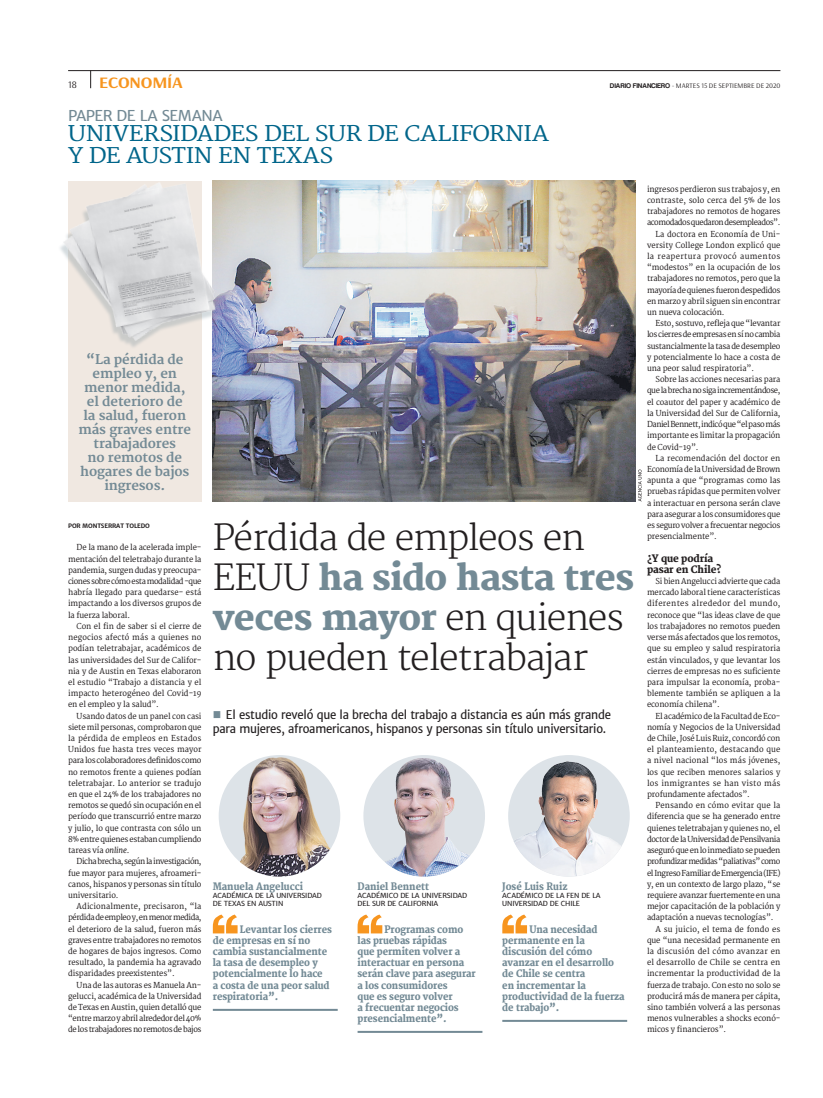
<style>
.page{position:relative;width:823px;height:1098px;background:#fff}
.page>*{position:absolute;margin:0;border:0;box-sizing:border-box;transform-origin:0 0}
._02_TIT_DFW_B{font:300 35px/40px "Merriweather";letter-spacing:-.035em;color:#231f20}
._00_SECC_TEMAS{font:21px/22px "Merriweather";letter-spacing:-.02em;color:#00658a;scale:1.1 1}
.t1{font:700 16px "Arsenal";letter-spacing:-.01em;color:#f7951f;scale:1.1 1}
._00_SECC_TEMAS-2{font:15px "Merriweather Sans";letter-spacing:-.035em;color:#738a95}
.DESTAQUE_color{font:700 13px/14px "Merriweather";letter-spacing:-.01em;color:#738a95;text-align:center}
.t2{font:12px/14px "Merriweather Sans";letter-spacing:-.02em;color:#231f20;scale:.95 1}
.CARA_CUÑA{font:800 10px/11px "Merriweather";letter-spacing:-.01em;color:#738a95;scale:.9 1}
.NOMBRE_cuña{font:800 10px "Merriweather";color:#738a95;scale:.9 1}
.SUBTITULO{font:800 10px/11.2px "Merriweather";letter-spacing:-.015em;color:#231f20;scale:.95 1}
.t3{font:10px "Arsenal";color:#231f20}
._04_TEXTO_A{font:8px/11.2px "Merriweather";letter-spacing:-.015em;color:#231f20;text-align:justify;scale:.95 1}
.CARGO_cuña{font:7px/8px "Merriweather Sans";letter-spacing:-.02em;color:#231f20}
.t4{font:7px "Arsenal";color:#231f20}
.PERIODISTA_ok{font:700 6px "Merriweather Sans";letter-spacing:-.015em;color:#231f20}
.s1{font-family:"Harabara";font-weight:700}
.s2{font-style:italic}
.s3{font-weight:800;color:#738a95}
</style>
<div class="page">
<hr style="left:68px;top:70px;width:712px;height:1px;background:#231f20">
<svg style="left:90px;top:70px;width:1px;height:18px"></svg>
<div style="left:68px;top:181px;width:133px;height:320px;background:#f0e8e1"></div>
<img style="left:213px;top:181px;width:422px;height:320px">
<img style="left:363px;top:754px;width:121px;height:122px;border-radius:61px">
<div style="left:218px;top:754px;width:122px;height:122px;background:#dde3e8;border-radius:50%"></div>
<img style="left:222px;top:754px;width:112px;height:122px">
<img style="left:508px;top:754px;width:121px;height:122px;border-radius:61px">
<hr style="left:357px;top:1030px;width:125px;height:2px;background:#738a95">
<svg style="left:357px;top:914px;width:25px;height:19px"></svg>
<hr style="left:213px;top:1008px;width:124px;height:2px;background:#738a95">
<svg style="left:213px;top:914px;width:24px;height:19px"></svg>
<hr style="left:502px;top:1019px;width:124px;height:2px;background:#738a95">
<svg style="left:502px;top:914px;width:24px;height:19px"></svg>
<div style="left:58px;top:185px;width:158px;height:164px;background:#738a95;opacity:.3"></div>
<img style="left:61px;top:180px;width:154px;height:162px">
<svg style="left:638px;top:469px;width:3px;height:32px"></svg>
<p class="t3" style="left:68px;top:79px;width:10px">18</p>
<p class="t1" style="left:99px;top:73px;width:77px">ECONOMÍA</p>
<p class="t4" style="left:610px;top:81px;width:171px"><span class="s1">DIARIO FINANCIERO</span> - MARTES 15 DE SEPTIEMBRE DE 2020</p>
<p class="_00_SECC_TEMAS" style="left:68px;top:123px;width:438px">UNIVERSIDADES DEL SUR DE CALIFORNIA<br>Y DE AUSTIN EN TEXAS</p>
<p class="_00_SECC_TEMAS-2" style="left:68px;top:106px;width:156px">PAPER DE LA SEMANA</p>
<p class="DESTAQUE_color" style="left:78px;top:353px;width:114px">“La pérdida de empleo y, en menor medida, el deterioro de<br>la salud, fueron más graves entre trabajadores<br>no remotos de hogares de bajos ingresos.</p>
<p class="PERIODISTA_ok" style="left:68px;top:522px;width:83px">POR MONTSERRAT TOLEDO</p>
<p class="_04_TEXTO_A" style="left:68px;top:542px;width:142px;text-indent:9px">De la mano de la acelerada imple&shy;mentación del teletrabajo durante la pandemia, surgen dudas y preocupa&shy;ciones sobre cómo esta modalidad -que habría llegado para quedarse- está impactando a los diversos grupos de la fuerza laboral.</p>
<p class="_04_TEXTO_A" style="left:68px;top:620px;width:142px;text-indent:9px">Con el fin de saber si el cierre de negocios afectó más a quienes no podían teletrabajar, académicos de las universidades del Sur de Califor&shy;nia y de Austin en Texas elaboraron el estudio “Trabajo a distancia y el impacto heterogéneo del Covid-19 en el empleo y la salud”.</p>
<p class="_04_TEXTO_A" style="left:68px;top:710px;width:142px;text-indent:9px">Usando datos de un panel con casi siete mil personas, comprobaron que la pérdida de empleos en Estados Unidos fue hasta tres veces mayor para los colaboradores definidos como no remotos frente a quienes podían teletrabajar. Lo anterior se tradujo en que el 24% de los trabajadores no remotos se quedó sin ocupación en el período que transcurrió entre marzo y julio, lo que contrasta con sólo un 8% entre quienes estaban cumpliendo tareas vía <span class="s2">online</span>.</p>
<p class="_04_TEXTO_A" style="left:68px;top:855px;width:142px;text-indent:9px">Dicha brecha, según la investigación, fue mayor para mujeres, afroameri&shy;canos, hispanos y personas sin título universitario.</p>
<p class="_04_TEXTO_A" style="left:68px;top:900px;width:142px;text-indent:9px">Adicionalmente, precisaron, “la pérdida de empleo y, en menor medida, el deterioro de la salud, fueron más graves entre trabajadores no remotos de hogares de bajos ingresos. Como resultado, la pandemia ha agravado disparidades preexistentes”.</p>
<p class="_04_TEXTO_A" style="left:68px;top:979px;width:142px;text-indent:9px">Una de las autoras es Manuela An&shy;gelucci, académica de la Universidad de Texas en Austin, quien detalló que “entre marzo y abril alrededor del 40% de los trabajadores no remotos de bajos</p>
<p class="_02_TIT_DFW_B" style="left:213px;top:519px;width:422px">Pérdida de empleos en<br>EEUU <span class="s3">ha sido hasta tres veces mayor</span> en quienes no pueden teletrabajar</p>
<p class="t2" style="left:213px;top:707px;width:420px;text-indent:13px">El estudio reveló que la brecha del trabajo a distancia es aún más grande para mujeres, afroamericanos, hispanos y personas sin título universitario.</p>
<p class="NOMBRE_cuña" style="left:213px;top:879px;width:102px">Manuela Angelucci</p>
<p class="CARGO_cuña" style="left:213px;top:890px;width:111px">ACADÉMICA DE LA UNIVERSIDAD<br>DE TEXAS EN AUSTIN</p>
<p class="NOMBRE_cuña" style="left:357px;top:879px;width:81px">Daniel Bennett</p>
<p class="CARGO_cuña" style="left:357px;top:890px;width:111px">ACADÉMICO DE LA UNIVERSIDAD<br>DEL SUR DE CALIFORNIA</p>
<p class="NOMBRE_cuña" style="left:502px;top:879px;width:74px">José Luis Ruiz</p>
<p class="CARGO_cuña" style="left:502px;top:890px;width:100px">ACADÉMICO DE LA FEN DE LA<br>UNIVERSIDAD DE CHILE</p>
<p class="CARA_CUÑA" style="left:213px;top:924px;width:134px;text-indent:27px">Levantar los cierres de empresas en sí no cambia sustancialmente la tasa de desempleo y potencialmente lo hace<br>a costa de una peor salud respiratoria”.</p>
<p class="CARA_CUÑA" style="left:502px;top:924px;width:137px;text-indent:27px">Una necesidad permanente en la discusión del cómo avanzar en el desarrollo de Chile se centra<br>en incrementar la productividad de la fuerza de trabajo”.</p>
<p class="CARA_CUÑA" style="left:357px;top:924px;width:133px;text-indent:27px">Programas como las pruebas rápidas<br>que permiten volver a interactuar en persona serán clave para asegurar a los consumidores<br>que es seguro volver<br>a frecuentar negocios presencialmente”.</p>
<p class="_04_TEXTO_A" style="left:646px;top:183px;width:142px">ingresos perdieron sus trabajos y, en contraste, solo cerca del 5% de los trabajadores no remotos de hogares acomodados quedaron desempleados”.</p>
<p class="_04_TEXTO_A" style="left:646px;top:228px;width:142px;text-indent:9px">La doctora en Economía de Uni&shy;versity College London explicó que la reapertura provocó aumentos “modestos” en la ocupación de los trabajadores no remotos, pero que la mayoría de quienes fueron despedidos en marzo y abril siguen sin encontrar un nueva colocación.</p>
<p class="_04_TEXTO_A" style="left:646px;top:318px;width:142px;text-indent:9px">Esto, sostuvo, refleja que “levantar los cierres de empresas en sí no cambia sustancialmente la tasa de desempleo y potencialmente lo hace a costa de una peor salud respiratoria”.</p>
<p class="_04_TEXTO_A" style="left:646px;top:374px;width:142px;text-indent:9px">Sobre las acciones necesarias para que la brecha no siga incrementándose, el coautor del paper y académico de la Universidad del Sur de California, Daniel Bennett, indicó que “el paso más importante es limitar la propagación de Covid-19”.</p>
<p class="_04_TEXTO_A" style="left:646px;top:452px;width:142px;text-indent:9px">La recomendación del doctor en Economía de la Universidad de Brown apunta a que “programas como las pruebas rápidas que permiten volver a interactuar en persona serán clave para asegurar a los consumidores que es seguro volver a frecuentar negocios presencialmente”.</p>
<p class="SUBTITULO" style="left:646px;top:552px;width:80px">¿Y que podría pasar en Chile?</p>
<p class="_04_TEXTO_A" style="left:646px;top:575px;width:142px;text-indent:9px">Si bien Angelucci advierte que cada mercado laboral tiene características diferentes alrededor del mundo, reconoce que “las ideas clave de que los trabajadores no remotos pueden verse más afectados que los remotos, que su empleo y salud respiratoria están vinculados, y que levantar los cierres de empresas no es suficiente para impulsar la economía, proba&shy;blemente también se apliquen a la economía chilena”.</p>
<p class="_04_TEXTO_A" style="left:646px;top:710px;width:142px;text-indent:9px">El académico de la Facultad de Eco&shy;nomía y Negocios de la Universidad de Chile, José Luis Ruiz, concordó con el planteamiento, destacando que a nivel nacional “los más jóvenes, los que reciben menores salarios y los inmigrantes se han visto más profundamente afectados”.</p>
<p class="_04_TEXTO_A" style="left:646px;top:799px;width:142px;text-indent:9px">Pensando en cómo evitar que la diferencia que se ha generado entre quienes teletrabajan y quienes no, el doctor de la Universidad de Pensilvania aseguró que en lo inmediato se pueden profundizar medidas “paliativas” como el Ingreso Familiar de Emergencia (IFE) y, en un contexto de largo plazo, “se requiere avanzar fuertemente en una mejor capacitación de la población y adaptación a nuevas tecnologías”.</p>
<p class="_04_TEXTO_A" style="left:646px;top:923px;width:142px;text-indent:9px">A su juicio, el tema de fondo es que “una necesidad permanente en la discusión del cómo avanzar en el desarrollo de Chile se centra en incrementar la productividad de la fuerza de trabajo. Con esto no solo se producirá más de manera per cápita, sino también volverá a las personas menos vulnerables a shocks econó&shy;micos y financieros”.</p>
</div>
